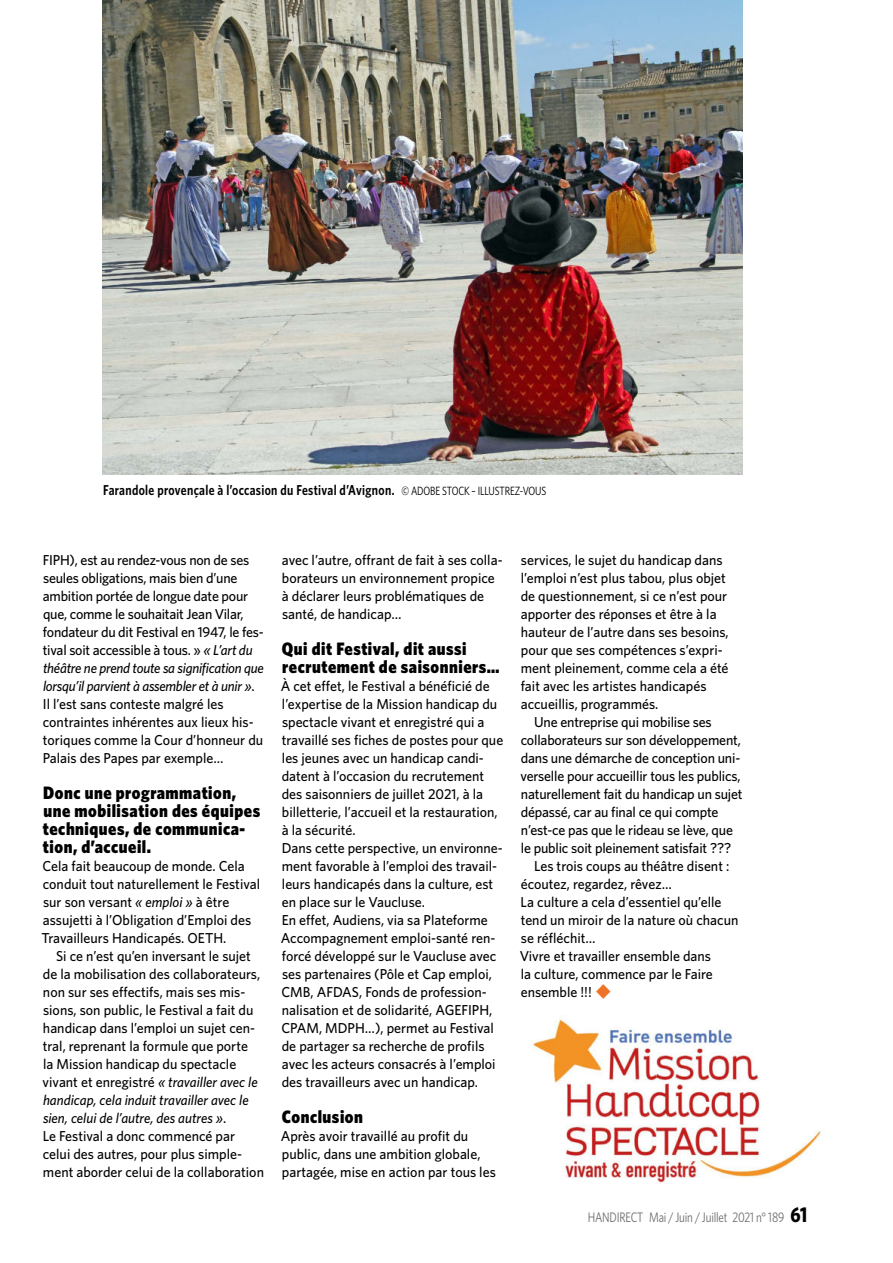
<style>
.page{position:relative;width:893px;height:1263px;background:#fff}
.page>*{position:absolute;margin:0;border:0;box-sizing:border-box;transform-origin:0 0}
.t1{font:900 18px/18px "Whitney Narrow";letter-spacing:.03em;color:#000}
.t2{font:500 14.4px/18px "Whitney";color:#000}
.t3{font:600 14.4px "Whitney Narrow";letter-spacing:.025em;color:#000;scale:.9 1}
.t4{font:13.8px "Whitney Narrow";letter-spacing:-.015em;color:#706f6f;scale:.9 1}
.s1{font-weight:400;font-size:12px}
.s2{font-style:italic}
.s3{color:#ee7326}
.s4{font-weight:700;font-size:21.3px;color:#000}
</style>
<div class="page">
<img style="left:530px;top:1016px;width:292px;height:167px">
<img style="left:102px;top:0;width:641px;height:475px">
<p class="t3" style="left:103px;top:482px;width:494px">Farandole provençale à l’occasion du Festival d’Avignon. <span class="s1">© ADOBE STOCK – ILLUSTREZ-VOUS</span></p>
<p class="t2" style="left:43px;top:550px;width:223px">FIPH), est au rendez-vous non de ses seules obligations, mais bien d’une ambition portée de longue date pour que, comme le souhaitait Jean Vilar, fondateur du dit Festival en 1947, le fes&shy;tival soit accessible à tous. » <span class="s2">« L’art du théâtre ne prend toute sa signification que lorsqu’il parvient à assembler et à unir »</span>.<br>Il l’est sans conteste malgré les contraintes inhérentes aux lieux his&shy;toriques comme la Cour d’honneur du Palais des Papes par exemple…</p>
<p class="t1" style="left:43px;top:783px;width:219px">Donc une programmation, une mobilisation des équipes techniques, de communica&shy;tion, d’accueil.</p>
<p class="t2" style="left:41px;top:856px;width:220px">Cela fait beaucoup de monde. Cela conduit tout naturellement le Festival sur son versant <span class="s2">« emploi »</span> à être assujetti à l’Obligation d’Emploi des Travailleurs Handicapés. OETH.</p>
<p class="t2" style="left:43px;top:946px;width:223px;text-indent:13px">Si ce n’est qu’en inversant le sujet de la mobilisation des collaborateurs, non sur ses effectifs, mais ses mis&shy;sions, son public, le Festival a fait du handicap dans l’emploi un sujet cen&shy;tral, reprenant la formule que porte<br>la Mission handicap du spectacle vivant et enregistré <span class="s2">« travailler avec le handicap, cela induit travailler avec le sien, celui de l’autre, des autres »</span>.<br>Le Festival a donc commencé par celui des autres, pour plus simple&shy;ment aborder celui de la collaboration</p>
<p class="t2" style="left:282px;top:550px;width:222px">avec l’autre, offrant de fait à ses colla&shy;borateurs un environnement propice à déclarer leurs problématiques de santé, de handicap…</p>
<p class="t1" style="left:282px;top:639px;width:219px">Qui dit Festival, dit aussi recrutement de saisonniers…</p>
<p class="t2" style="left:281px;top:676px;width:224px">À cet effet, le Festival a bénéficié de l’expertise de la Mission handicap du spectacle vivant et enregistré qui a travaillé ses fiches de postes pour que les jeunes avec un handicap candi&shy;datent à l’occasion du recrutement des saisonniers de juillet 2021, à la billetterie, l’accueil et la restauration, à la sécurité.<br>Dans cette perspective, un environne&shy;ment favorable à l’emploi des travail&shy;leurs handicapés dans la culture, est en place sur le Vaucluse.<br>En effet, Audiens, via sa Plateforme Accompagnement emploi-santé ren&shy;forcé développé sur le Vaucluse avec ses partenaires (Pôle et Cap emploi, CMB, AFDAS, Fonds de profession&shy;nalisation et de solidarité, AGEFIPH, CPAM, MDPH…), permet au Festival de partager sa recherche de profils avec les acteurs consacrés à l’emploi des travailleurs avec un handicap.</p>
<p class="t1" style="left:282px;top:1107px;width:82px">Conclusion</p>
<p class="t2" style="left:281px;top:1126px;width:217px">Après avoir travaillé au profit du public, dans une ambition globale, partagée, mise en action par tous les</p>
<p class="t2" style="left:521px;top:550px;width:210px">services, le sujet du handicap dans l’emploi n’est plus tabou, plus objet de questionnement, si ce n’est pour apporter des réponses et être à la hauteur de l’autre dans ses besoins, pour que ses compétences s’expri&shy;ment pleinement, comme cela a été fait avec les artistes handicapés accueillis, programmés.</p>
<p class="t2" style="left:534px;top:712px;width:179px">Une entreprise qui mobilise ses</p>
<p class="t2" style="left:521px;top:730px;width:222px">collaborateurs sur son développement,</p>
<p class="t2" style="left:521px;top:748px;width:221px">dans une démarche de conception uni-</p>
<p class="t2" style="left:520px;top:766px;width:222px">verselle pour accueillir tous les publics,</p>
<p class="t2" style="left:521px;top:784px;width:223px">naturellement fait du handicap un sujet</p>
<p class="t2" style="left:521px;top:802px;width:199px">dépassé, car au final ce qui compte</p>
<p class="t2" style="left:521px;top:820px;width:214px">n’est-ce pas que le rideau se lève, que</p>
<p class="t2" style="left:521px;top:838px;width:212px">le public soit pleinement satisfait ???</p>
<p class="t2" style="left:534px;top:856px;width:197px">Les trois coups au théâtre disent :</p>
<p class="t2" style="left:521px;top:874px;width:153px">écoutez, regardez, rêvez…</p>
<p class="t2" style="left:521px;top:892px;width:202px">La culture a cela d’essentiel qu’elle</p>
<p class="t2" style="left:521px;top:910px;width:219px">tend un miroir de la nature où chacun</p>
<p class="t2" style="left:521px;top:928px;width:76px">se réfléchit…</p>
<p class="t2" style="left:520px;top:946px;width:193px">Vivre et travailler ensemble dans</p>
<p class="t2" style="left:521px;top:964px;width:194px">la culture, commence par le Faire</p>
<p class="t2" style="left:521px;top:982px;width:93px">ensemble !!! <span class="s3">◆</span></p>
<p class="t4" style="left:588px;top:1209px;width:246px">HANDIRECT Mai / Juin / Juillet 2021 n° 189 <span class="s4">61</span></p>
</div>
